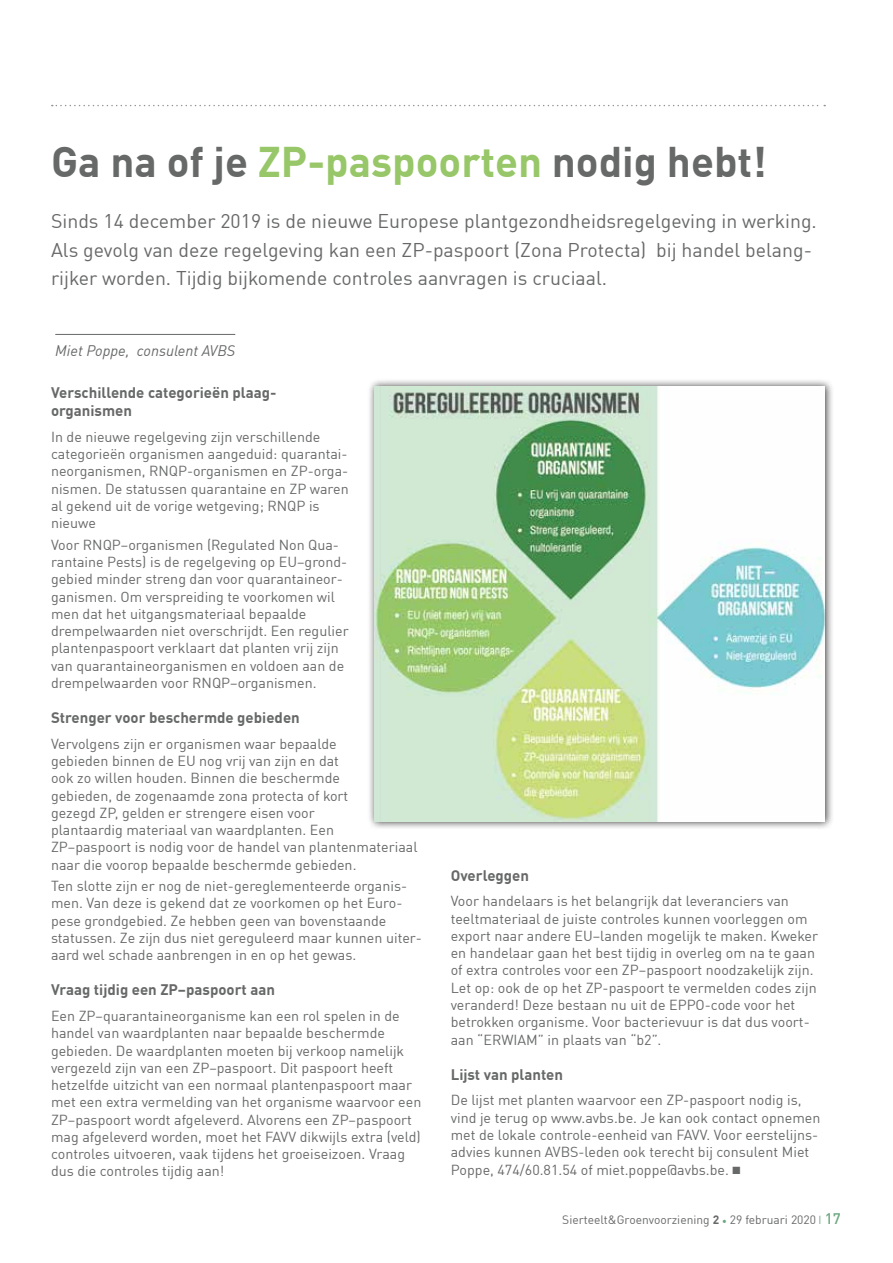
<style>
.page{position:relative;width:893px;height:1263px;background:#fff}
.page>*{position:absolute;margin:0;border:0;box-sizing:border-box;transform-origin:0 0}
.t1{font:700 42px "DIN Offc Pro";color:#676968}
.t2{font:19.5px/28.5px "DIN Offc Pro";color:#676968}
.t3{font:700 15px/18px "DIN Offc Pro";color:#676968}
.t4{font:italic 15px "DIN Offc Pro";color:#676968}
.t5{font:14.25px/17.2px "DIN Offc Pro";color:#676968}
.t6{font:12px "DIN Offc Pro";color:#676968}
.s1{color:#97c768}
.s2{font-weight:700}
.s3{font-family:"Minion Pro";color:#6ca880}
.s4{font-weight:500;font-size:15px;color:#6ca880}
</style>
<div class="page">
<svg style="left:52px;top:105px;width:773px;height:1px"></svg>
<hr style="left:55px;top:334px;width:180px;height:1px;background:#676968">
<div style="left:367px;top:379px;width:467px;height:452px;background:#000;opacity:.75"></div>
<img style="left:374px;top:386px;width:451px;height:435px">
<h1 class="t1" style="left:51px;top:126px;width:717px">Ga na of je <span class="s1">ZP-paspoorten</span> nodig hebt!</h1>
<p class="t2" style="left:51px;top:205px;width:767px">Sinds 14 december 2019 is de nieuwe Europese plantgezondheidsregelgeving in werking.<br>Als gevolg van deze regelgeving kan een ZP-paspoort (Zona Protecta) bij handel belang&shy;rijker worden. Tijdig bijkomende controles aanvragen is cruciaal.</p>
<p class="t4" style="left:55px;top:339px;width:181px">Miet Poppe, consulent AVBS</p>
<p class="t3" style="left:51px;top:382px;width:227px">Verschillende categorieën plaag&shy;organismen</p>
<p class="t5" style="left:51px;top:427px;width:299px">In de nieuwe regelgeving zijn verschillende categorieën organismen aangeduid: quarantai&shy;neorganismen, RNQP-organismen en ZP-orga&shy;nismen. De statussen quarantaine en ZP waren al gekend uit de vorige wetgeving; RNQP is nieuwe</p>
<p class="t5" style="left:51px;top:534px;width:299px">Voor RNQP–organismen (Regulated Non Qua&shy;rantaine Pests) is de regelgeving op EU–grond&shy;gebied minder streng dan voor quarantaineor&shy;ganismen. Om verspreiding te voorkomen wil men dat het uitgangsmateriaal bepaalde drempelwaarden niet overschrijdt. Een regulier plantenpaspoort verklaart dat planten vrij zijn van quarantaineorganismen en voldoen aan de drempelwaarden voor RNQP–organismen.</p>
<p class="t3" style="left:51px;top:706px;width:250px">Strenger voor beschermde gebieden</p>
<p class="t5" style="left:51px;top:733px;width:368px">Vervolgens zijn er organismen waar bepaalde<br>gebieden binnen de EU nog vrij van zijn en dat<br>ook zo willen houden. Binnen die beschermde<br>gebieden, de zogenaamde zona protecta of kort<br>gezegd ZP, gelden er strengere eisen voor<br>plantaardig materiaal van waardplanten. Een ZP–paspoort is nodig voor de handel van plantenmateriaal naar die voorop bepaalde beschermde gebieden.</p>
<p class="t5" style="left:51px;top:876px;width:372px">Ten slotte zijn er nog de niet-gereglementeerde organis&shy;men. Van deze is gekend dat ze voorkomen op het Euro&shy;pese grondgebied. Ze hebben geen van bovenstaande statussen. Ze zijn dus niet gereguleerd maar kunnen uiter&shy;aard wel schade aanbrengen in en op het gewas.</p>
<p class="t3" style="left:51px;top:979px;width:225px">Vraag tijdig een ZP–paspoort aan</p>
<p class="t5" style="left:51px;top:1006px;width:372px">Een ZP–quarantaineorganisme kan een rol spelen in de handel van waardplanten naar bepaalde beschermde gebieden. De waardplanten moeten bij verkoop namelijk vergezeld zijn van een ZP–paspoort. Dit paspoort heeft hetzelfde uitzicht van een normaal plantenpaspoort maar met een extra vermelding van het organisme waarvoor een ZP–paspoort wordt afgeleverd. Alvorens een ZP–paspoort mag afgeleverd worden, moet het FAVV dikwijls extra (veld) controles uitvoeren, vaak tijdens het groeiseizoen. Vraag dus die controles tijdig aan!</p>
<p class="t3" style="left:451px;top:864px;width:80px">Overleggen</p>
<p class="t5" style="left:451px;top:891px;width:369px">Voor handelaars is het belangrijk dat leveranciers van teeltmateriaal de juiste controles kunnen voorleggen om export naar andere EU–landen mogelijk te maken. Kweker en handelaar gaan het best tijdig in overleg om na te gaan of extra controles voor een ZP–paspoort noodzakelijk zijn.<br>Let op: ook de op het ZP-paspoort te vermelden codes zijn veranderd! Deze bestaan nu uit de EPPO-code voor het betrokken organisme. Voor bacterievuur is dat dus voort&shy;aan “ERWIAM” in plaats van “b2”.</p>
<p class="t3" style="left:451px;top:1063px;width:114px">Lijst van planten</p>
<p class="t5" style="left:451px;top:1090px;width:371px">De lijst met planten waarvoor een ZP-paspoort nodig is, vind je terug op www.avbs.be. Je kan ook contact opnemen met de lokale controle-eenheid van FAVV. Voor eerstelijns&shy;advies kunnen AVBS-leden ook terecht bij consulent Miet Poppe, 474/60.81.54 of miet.poppe@avbs.be. ■</p>
<p class="t6" style="left:562px;top:1210px;width:280px">Sierteelt&amp;Groenvoorziening <span class="s2">2</span> <span class="s3">•</span> 29 februari 2020 <span class="s4">17</span></p>
</div>
